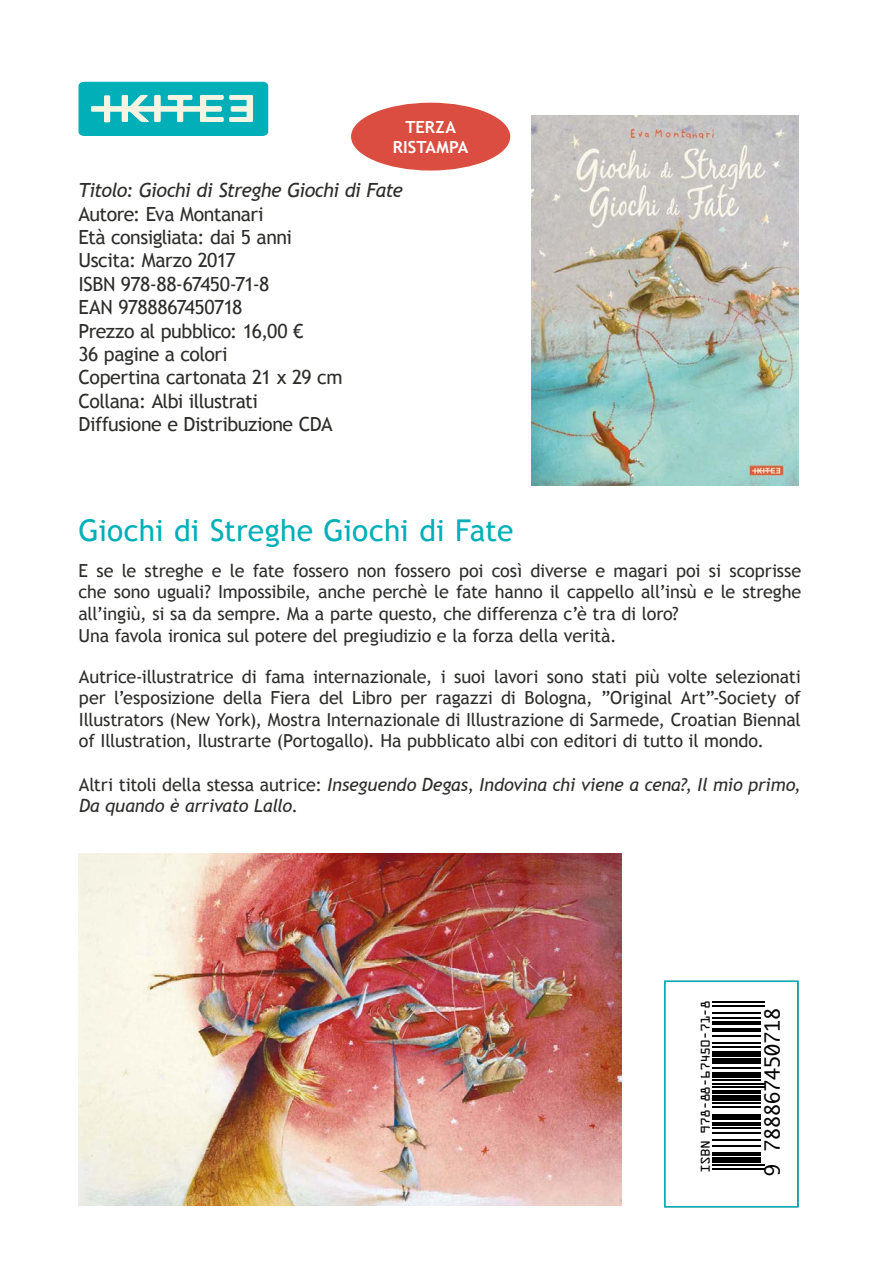
<style>
.page{position:relative;width:893px;height:1263px;background:#fff}
.page>*{position:absolute;margin:0;border:0;box-sizing:border-box;transform-origin:0 0}
.t1{font:30px "Trebuchet MS";color:#00afb8}
.t2{font:19.95px "Monaco";color:#000}
.t3{font:19.5px/23.4px "Trebuchet MS";letter-spacing:-.025em;color:#2d2d2c}
.t4{font:italic 19.5px "Trebuchet MS";letter-spacing:-.035em;color:#2d2d2c}
.t5{font:18px/21.6px "Trebuchet MS";letter-spacing:-.01em;color:#2d2d2c}
.t6{font:italic 18px/21.6px "Trebuchet MS";letter-spacing:-.01em;color:#2d2d2c}
.t7{font:700 16.65px/19.5px "Trebuchet MS";color:#fff;text-align:center}
.t8{font:11.4px "OCRA Std";letter-spacing:-.09em;color:#000;scale:1.09 1}
.s1{font-style:normal}
</style>
<div class="page">
<img style="left:78px;top:854px;width:543px;height:352px">
<div style="left:664px;top:980px;width:135px;height:227px;border:2px solid #00afb8"></div>
<hr style="left:712px;top:1168px;width:53px;height:1px;background:#000">
<hr style="left:712px;top:1164px;width:53px;height:2px;background:#000">
<div style="left:712px;top:1157px;width:48px;height:5px;background:#000"></div>
<hr style="left:712px;top:1152px;width:48px;height:3px;background:#000">
<hr style="left:712px;top:1145px;width:48px;height:1px;background:#000">
<hr style="left:712px;top:1139px;width:48px;height:2px;background:#000">
<hr style="left:712px;top:1132px;width:48px;height:2px;background:#000">
<hr style="left:712px;top:1127px;width:48px;height:2px;background:#000">
<hr style="left:712px;top:1122px;width:48px;height:3px;background:#000">
<div style="left:712px;top:1115px;width:48px;height:5px;background:#000"></div>
<hr style="left:712px;top:1106px;width:48px;height:1px;background:#000">
<hr style="left:712px;top:1102px;width:48px;height:2px;background:#000">
<div style="left:712px;top:1095px;width:48px;height:5px;background:#000"></div>
<hr style="left:712px;top:1090px;width:48px;height:3px;background:#000">
<hr style="left:712px;top:1086px;width:53px;height:2px;background:#000">
<hr style="left:712px;top:1083px;width:53px;height:1px;background:#000">
<hr style="left:712px;top:1079px;width:48px;height:2px;background:#000">
<div style="left:712px;top:1072px;width:48px;height:5px;background:#000"></div>
<hr style="left:712px;top:1067px;width:48px;height:2px;background:#000">
<div style="left:712px;top:1058px;width:48px;height:5px;background:#000"></div>
<div style="left:712px;top:1051px;width:48px;height:5px;background:#000"></div>
<hr style="left:712px;top:1046px;width:48px;height:1px;background:#000">
<hr style="left:712px;top:1042px;width:48px;height:2px;background:#000">
<hr style="left:712px;top:1035px;width:48px;height:2px;background:#000">
<hr style="left:712px;top:1028px;width:48px;height:3px;background:#000">
<hr style="left:712px;top:1021px;width:48px;height:3px;background:#000">
<hr style="left:712px;top:1017px;width:48px;height:2px;background:#000">
<hr style="left:712px;top:1012px;width:48px;height:2px;background:#000">
<hr style="left:712px;top:1005px;width:53px;height:2px;background:#000">
<hr style="left:712px;top:1001px;width:53px;height:2px;background:#000">
<svg style="left:78px;top:82px;width:190px;height:54px;background:#38bec1"></svg>
<img style="left:531px;top:115px;width:267px;height:371px">
<div style="left:351px;top:103px;width:159px;height:68px;background:#db4d40;border-radius:50%"></div>
<p class="t7" style="left:393px;top:118px;width:77px">TERZA<br>RISTAMPA</p>
<p class="t4" style="left:78px;top:179px;width:326px">Titolo: Giochi di Streghe Giochi di Fate</p>
<p class="t3" style="left:78px;top:202px;width:266px">Autore: Eva Montanari<br>Età consigliata: dai 5 anni<br>Uscita: Marzo 2017<br>ISBN 978-88-67450-71-8<br>EAN 9788867450718<br>Prezzo al pubblico: 16,00 €<br>36 pagine a colori<br>Copertina cartonata 21 x 29 cm<br>Collana: Albi illustrati<br>Diffusione e Distribuzione CDA</p>
<h1 class="t1" style="left:78px;top:512px;width:436px">Giochi di Streghe Giochi di Fate</h1>
<p class="t5" style="left:78px;top:560px;width:724px">E se le streghe e le fate fossero non fossero poi così diverse e magari poi si scoprisse che sono uguali? Impossibile, anche perchè le fate hanno il cappello all’insù e le streghe all’ingiù, si sa da sempre. Ma a parte questo, che differenza c’è tra di loro?<br>Una favola ironica sul potere del pregiudizio e la forza della verità.</p>
<p class="t5" style="left:79px;top:666px;width:723px;text-align:justify">Autrice-illustratrice di fama internazionale, i suoi lavori sono stati più volte selezionati per l’esposizione della Fiera del Libro per ragazzi di Bologna, ”Original Art”-Society of Illustrators (New York), Mostra Internazionale di Illustrazione di Sarmede, Croatian Biennal of Illustration, Ilustrarte (Portogallo). Ha pubblicato albi con editori di tutto il mondo.</p>
<p class="t6" style="left:79px;top:774px;width:723px"><span class="s1">Altri titoli della stessa autrice:</span> Inseguendo Degas<span class="s1">,</span> Indovina chi viene a cena?<span class="s1">,</span> Il mio primo<span class="s1">,<br></span>Da quando è arrivato Lallo<span class="s1">.</span></p>
<p class="t8" style="left:700px;top:1173px;width:160px;rotate:-90deg">ISBN 978-88-67450-71-8</p>
<p class="t2" style="left:755px;top:1176px;width:169px;rotate:-90deg">9 788867450718</p>
</div>
